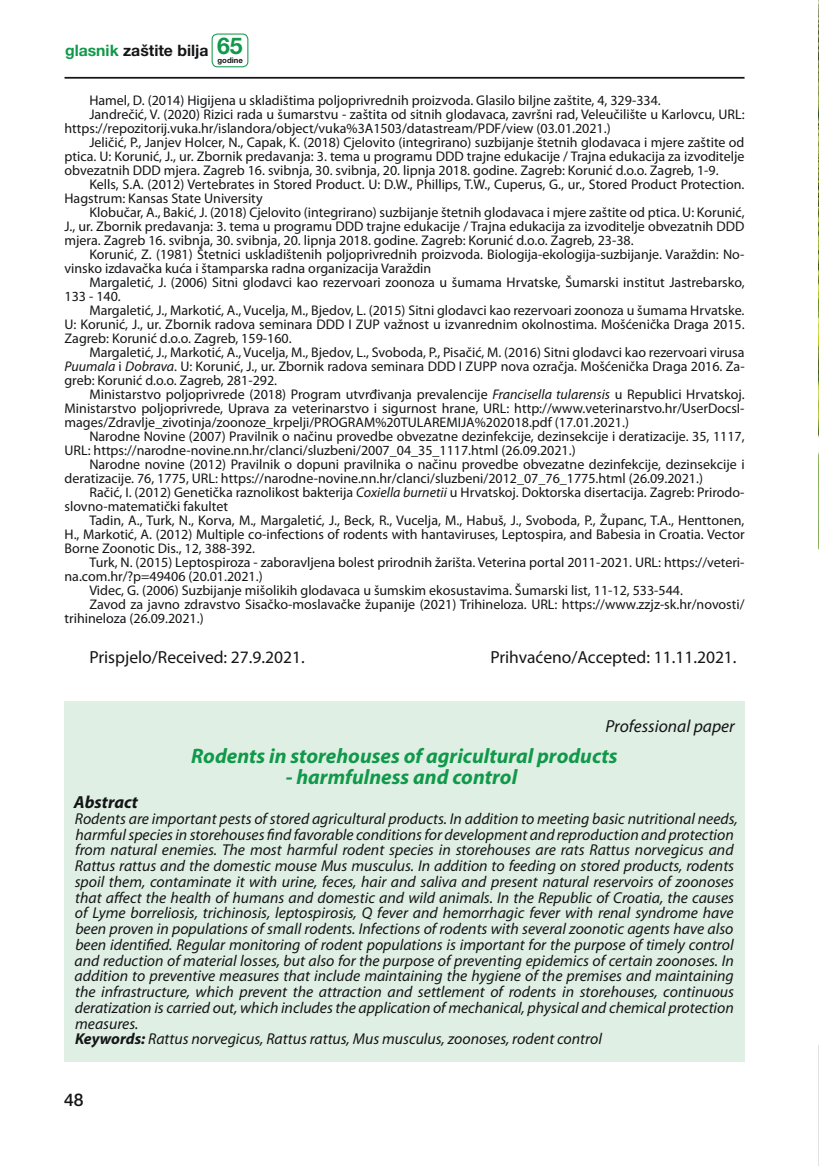
<style>
.page{position:relative;width:819px;height:1166px;background:#fff}
.page>*{position:absolute;margin:0;border:0;box-sizing:border-box;transform-origin:0 0}
.t1{font:italic 700 21px "Myriad Pro";color:#10994a}
.t2{font:17.5px "Myriad Pro";color:#141517}
.t3{font:italic 17.5px "Myriad Pro";color:#141517}
.t4{font:italic 700 17.5px "Myriad Pro";color:#141517}
.t5{font:500 17.5px "Helvetica Neue LT Pro";color:#141517}
.t6{font:italic 15.75px/15.8px "Myriad Pro";color:#141517}
.t7{font:700 15.75px "Helvetica Neue LT Pro";color:#141517}
.t8{font:14px "Myriad Pro";color:#141517}
.t9{font:700 7.7px "Helvetica Neue LT Pro";color:#141517}
.s1{color:#10994a}
.s2{font-size:23.1px;color:#10994a}
.s3{font-style:italic}
.s4{font-weight:700}
</style>
<div class="page">
<hr style="left:64px;top:77px;width:680px;height:2px;background:#141517">
<div style="left:211px;top:34px;width:37px;height:33px;border:1px solid #10994a;border-radius:5px"></div>
<div style="left:64px;top:701px;width:680px;height:361px;background:#e0efe3"></div>
<img style="left:818px;top:0;width:1px;height:548px">
<p class="t7" style="left:65px;top:44px;width:179px"><span class="s1">glasnik</span> zaštite bilja <span class="s2">65</span></p>
<p class="t9" style="left:217px;top:58px;width:27px">godine</p>
<p class="t8" style="left:89px;top:95px;width:573px">Hamel, D. (2014) Higijena u skladištima poljoprivrednih proizvoda. Glasilo biljne zaštite, 4, 329-334.</p>
<p class="t8" style="left:89px;top:109px;width:656px">Jandrečić, V. (2020) Rizici rada u šumarstvu - zaštita od sitnih glodavaca, završni rad, Veleučilište u Karlovcu, URL:</p>
<p class="t8" style="left:64px;top:123px;width:547px">https://repozitorij.vuka.hr/islandora/object/vuka%3A1503/datastream/PDF/view (03.01.2021.)</p>
<p class="t8" style="left:89px;top:137px;width:656px">Jeličić, P., Janjev Holcer, N., Capak, K. (2018) Cjelovito (integrirano) suzbijanje štetnih glodavaca i mjere zaštite od</p>
<p class="t8" style="left:64px;top:151px;width:681px">ptica. U: Korunić, J., ur. Zbornik predavanja: 3. tema u programu DDD trajne edukacije / Trajna edukacija za izvoditelje</p>
<p class="t8" style="left:64px;top:165px;width:655px">obvezatnih DDD mjera. Zagreb 16. svibnja, 30. svibnja, 20. lipnja 2018. godine. Zagreb: Korunić d.o.o. Zagreb, 1-9.</p>
<p class="t8" style="left:89px;top:179px;width:656px">Kells, S.A. (2012) Vertebrates in Stored Product. U: D.W., Phillips, T.W., Cuperus, G., ur., Stored Product Protection.</p>
<p class="t8" style="left:64px;top:193px;width:200px">Hagstrum: Kansas State University</p>
<p class="t8" style="left:89px;top:207px;width:656px">Klobučar, A., Bakić, J. (2018) Cjelovito (integrirano) suzbijanje štetnih glodavaca i mjere zaštite od ptica. U: Korunić,</p>
<p class="t8" style="left:64px;top:221px;width:681px">J., ur. Zbornik predavanja: 3. tema u programu DDD trajne edukacije / Trajna edukacija za izvoditelje obvezatnih DDD</p>
<p class="t8" style="left:64px;top:235px;width:570px">mjera. Zagreb 16. svibnja, 30. svibnja, 20. lipnja 2018. godine. Zagreb: Korunić d.o.o. Zagreb, 23-38.</p>
<p class="t8" style="left:89px;top:249px;width:656px">Korunić, Z. (1981) Štetnici uskladištenih poljoprivrednih proizvoda. Biologija-ekologija-suzbijanje. Varaždin: No-</p>
<p class="t8" style="left:64px;top:263px;width:368px">vinsko izdavačka kuća i štamparska radna organizacija Varaždin</p>
<p class="t8" style="left:89px;top:277px;width:656px">Margaletić, J. (2006) Sitni glodavci kao rezervoari zoonoza u šumama Hrvatske, Šumarski institut Jastrebarsko,</p>
<p class="t8" style="left:64px;top:291px;width:58px">133 - 140.</p>
<p class="t8" style="left:89px;top:305px;width:656px">Margaletić, J., Markotić, A., Vucelja, M., Bjedov, L. (2015) Sitni glodavci kao rezervoari zoonoza u šumama Hrvatske.</p>
<p class="t8" style="left:64px;top:319px;width:681px">U: Korunić, J., ur. Zbornik radova seminara DDD I ZUP važnost u izvanrednim okolnostima. Mošćenička Draga 2015.</p>
<p class="t8" style="left:64px;top:333px;width:228px">Zagreb: Korunić d.o.o. Zagreb, 159-160.</p>
<p class="t8" style="left:89px;top:347px;width:656px">Margaletić, J., Markotić, A., Vucelja, M., Bjedov, L., Svoboda, P., Pisačić, M. (2016) Sitni glodavci kao rezervoari virusa</p>
<p class="t8" style="left:64px;top:361px;width:681px"><span class="s3">Puumala</span> i <span class="s3">Dobrava</span>. U: Korunić, J., ur. Zbornik radova seminara DDD I ZUPP nova ozračja. Mošćenička Draga 2016. Za-</p>
<p class="t8" style="left:64px;top:375px;width:214px">greb: Korunić d.o.o. Zagreb, 281-292.</p>
<p class="t8" style="left:89px;top:389px;width:656px">Ministarstvo poljoprivrede (2018) Program utvrđivanja prevalencije <span class="s3">Francisella tularensis</span> u Republici Hrvatskoj.</p>
<p class="t8" style="left:64px;top:403px;width:681px">Ministarstvo poljoprivrede, Uprava za veterinarstvo i sigurnost hrane, URL: http://www.veterinarstvo.hr/UserDocsI-</p>
<p class="t8" style="left:64px;top:417px;width:566px">mages/Zdravlje_zivotinja/zoonoze_krpelji/PROGRAM%20TULAREMIJA%202018.pdf (17.01.2021.)</p>
<p class="t8" style="left:89px;top:431px;width:656px">Narodne Novine (2007) Pravilnik o načinu provedbe obvezatne dezinfekcije, dezinsekcije i deratizacije. 35, 1117,</p>
<p class="t8" style="left:64px;top:445px;width:512px">URL: https://narodne-novine.nn.hr/clanci/sluzbeni/2007_04_35_1117.html (26.09.2021.)</p>
<p class="t8" style="left:89px;top:459px;width:656px">Narodne novine (2012) Pravilnik o dopuni pravilnika o načinu provedbe obvezatne dezinfekcije, dezinsekcije i</p>
<p class="t8" style="left:64px;top:473px;width:640px">deratizacije. 76, 1775, URL: https://narodne-novine.nn.hr/clanci/sluzbeni/2012_07_76_1775.html (26.09.2021.)</p>
<p class="t8" style="left:89px;top:487px;width:656px">Račić, I. (2012) Genetička raznolikost bakterija <span class="s3">Coxiella burnetii</span> u Hrvatskoj. Doktorska disertacija. Zagreb: Prirodo-</p>
<p class="t8" style="left:65px;top:501px;width:165px">slovno-matematički fakultet</p>
<p class="t8" style="left:89px;top:515px;width:656px">Tadin, A., Turk, N., Korva, M., Margaletić, J., Beck, R., Vucelja, M., Habuš, J., Svoboda, P., Županc, T.A., Henttonen,</p>
<p class="t8" style="left:65px;top:529px;width:681px">H., Markotić, A. (2012) Multiple co-infections of rodents with hantaviruses, Leptospira, and Babesia in Croatia. Vector</p>
<p class="t8" style="left:65px;top:543px;width:192px">Borne Zoonotic Dis., 12, 388-392.</p>
<p class="t8" style="left:89px;top:557px;width:656px">Turk, N. (2015) Leptospiroza - zaboravljena bolest prirodnih žarišta. Veterina portal 2011-2021. URL: https://veteri-</p>
<p class="t8" style="left:65px;top:571px;width:199px">na.com.hr/?p=49406 (20.01.2021.)</p>
<p class="t8" style="left:89px;top:585px;width:595px">Videc, G. (2006) Suzbijanje mišolikih glodavaca u šumskim ekosustavima. Šumarski list, 11-12, 533-544.</p>
<p class="t8" style="left:89px;top:599px;width:656px">Zavod za javno zdravstvo Sisačko-moslavačke županije (2021) Trihineloza. URL: https://www.zzjz-sk.hr/novosti/</p>
<p class="t8" style="left:65px;top:613px;width:141px">trihineloza (26.09.2021.)</p>
<p class="t2" style="left:89px;top:650px;width:217px">Prispjelo/Received: 27.9.2021.</p>
<p class="t2" style="left:490px;top:650px;width:248px">Prihvaćeno/Accepted: 11.11.2021.</p>
<p class="t3" style="left:605px;top:719px;width:131px">Professional paper</p>
<h1 class="t1" style="left:191px;top:747px;width:428px">Rodents in storehouses of agricultural products</h1>
<h1 class="t1" style="left:286px;top:768px;width:233px">- harmfulness and control</h1>
<p class="t4" style="left:74px;top:795px;width:66px">Abstract</p>
<p class="t6" style="left:75px;top:812px;width:664px">Rodents are important pests of stored agricultural products. In addition to meeting basic nutritional needs, harmful species in storehouses find favorable conditions for development and reproduction and protection from natural enemies. The most harmful rodent species in storehouses are rats Rattus norvegicus and Rattus rattus and the domestic mouse Mus musculus. In addition to feeding on stored products, rodents spoil them, contaminate it with urine, feces, hair and saliva and present natural reservoirs of zoonoses that affect the health of humans and domestic and wild animals. In the Republic of Croatia, the causes of Lyme borreliosis, trichinosis, leptospirosis, Q fever and hemorrhagic fever with renal syndrome have been proven in populations of small rodents. Infections of rodents with several zoonotic agents have also been identified. Regular monitoring of rodent populations is important for the purpose of timely control and reduction of material losses, but also for the purpose of preventing epidemics of certain zoonoses. In addition to preventive measures that include maintaining the hygiene of the premises and maintaining the infrastructure, which prevent the attraction and settlement of rodents in storehouses, continuous deratization is carried out, which includes the application of mechanical, physical and chemical protection measures.<br><span class="s4">Keywords:</span> Rattus norvegicus, Rattus rattus, Mus musculus, zoonoses, rodent control</p>
<p class="t5" style="left:64px;top:1090px;width:21px">48</p>
</div>
